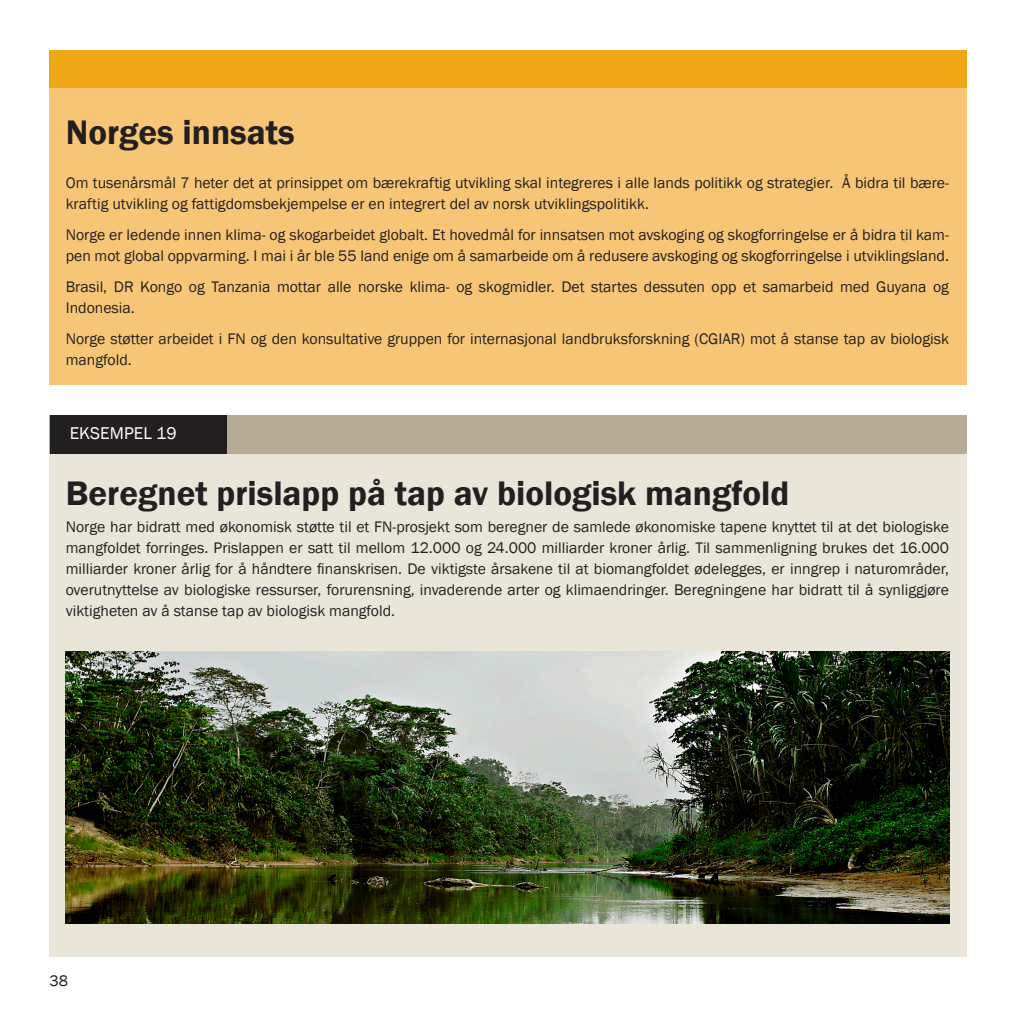
<style>
.page{position:relative;width:1017px;height:1017px;background:#fff}
.page>*{position:absolute;margin:0;border:0;box-sizing:border-box;transform-origin:0 0}
.t1{font:600 35px "Franklin Gothic";color:#231f20}
.t2{font:17.5px "Franklin Gothic";color:#fff}
.Brødtekst{font:15.75px/21px "Franklin Gothic";color:#231f20}
</style>
<div class="page">
<div style="left:50px;top:416px;width:917px;height:541px;background:#e9e5d9"></div>
<div style="left:50px;top:50px;width:917px;height:334px;background:#f6c676"></div>
<div style="left:50px;top:50px;width:917px;height:38px;background:#efa715"></div>
<img style="left:66px;top:651px;width:883px;height:272px">
<div style="left:50px;top:415px;width:917px;height:38px;background:#b8ab95"></div>
<div style="left:50px;top:415px;width:177px;height:38px;background:#231f20"></div>
<p class="t1" style="left:66px;top:110px;width:230px">Norges innsats</p>
<p class="Brødtekst" style="left:66px;top:173px;width:885px">Om tusenårsmål 7 heter det at prinsippet om bærekraftig utvikling skal integreres i alle lands politikk og strategier. Å bidra til bære&shy;kraftig utvikling og fattigdomsbekjempelse er en integrert del av norsk utviklingspolitikk.</p>
<p class="Brødtekst" style="left:66px;top:225px;width:885px">Norge er ledende innen klima- og skogarbeidet globalt. Et hovedmål for innsatsen mot avskoging og skogforringelse er å bidra til kam&shy;pen mot global oppvarming. I mai i år ble 55 land enige om å samarbeide om å redusere avskoging og skogforringelse i utviklingsland.</p>
<p class="Brødtekst" style="left:66px;top:277px;width:885px">Brasil, DR Kongo og Tanzania mottar alle norske klima- og skogmidler. Det startes dessuten opp et samarbeid med Guyana og<br>Indonesia.</p>
<p class="Brødtekst" style="left:66px;top:329px;width:885px">Norge støtter arbeidet i FN og den konsultative gruppen for internasjonal landbruksforskning (CGIAR) mot å stanse tap av biologisk mangfold.</p>
<p class="t2" style="left:70px;top:422px;width:108px">EKSEMPEL 19</p>
<p class="t1" style="left:66px;top:472px;width:725px">Beregnet prislapp på tap av biologisk mangfold</p>
<p class="Brødtekst" style="left:66px;top:517px;width:885px;text-align:justify">Norge har bidratt med økonomisk støtte til et FN-prosjekt som beregner de samlede økonomiske tapene knyttet til at det biologiske mangfoldet forringes. Prislappen er satt til mellom 12.000 og 24.000 milliarder kroner årlig. Til sammenligning brukes det 16.000 milliarder kroner årlig for å håndtere finanskrisen. De viktigste årsakene til at biomangfoldet ødelegges, er inngrep i naturområder, overutnyttelse av biologiske ressurser, forurensning, invaderende arter og klimaendringer. Beregningene har bidratt til å synliggjøre viktigheten av å stanse tap av biologisk mangfold.</p>
<p class="Brødtekst" style="left:50px;top:970px;width:20px">38</p>
</div>
